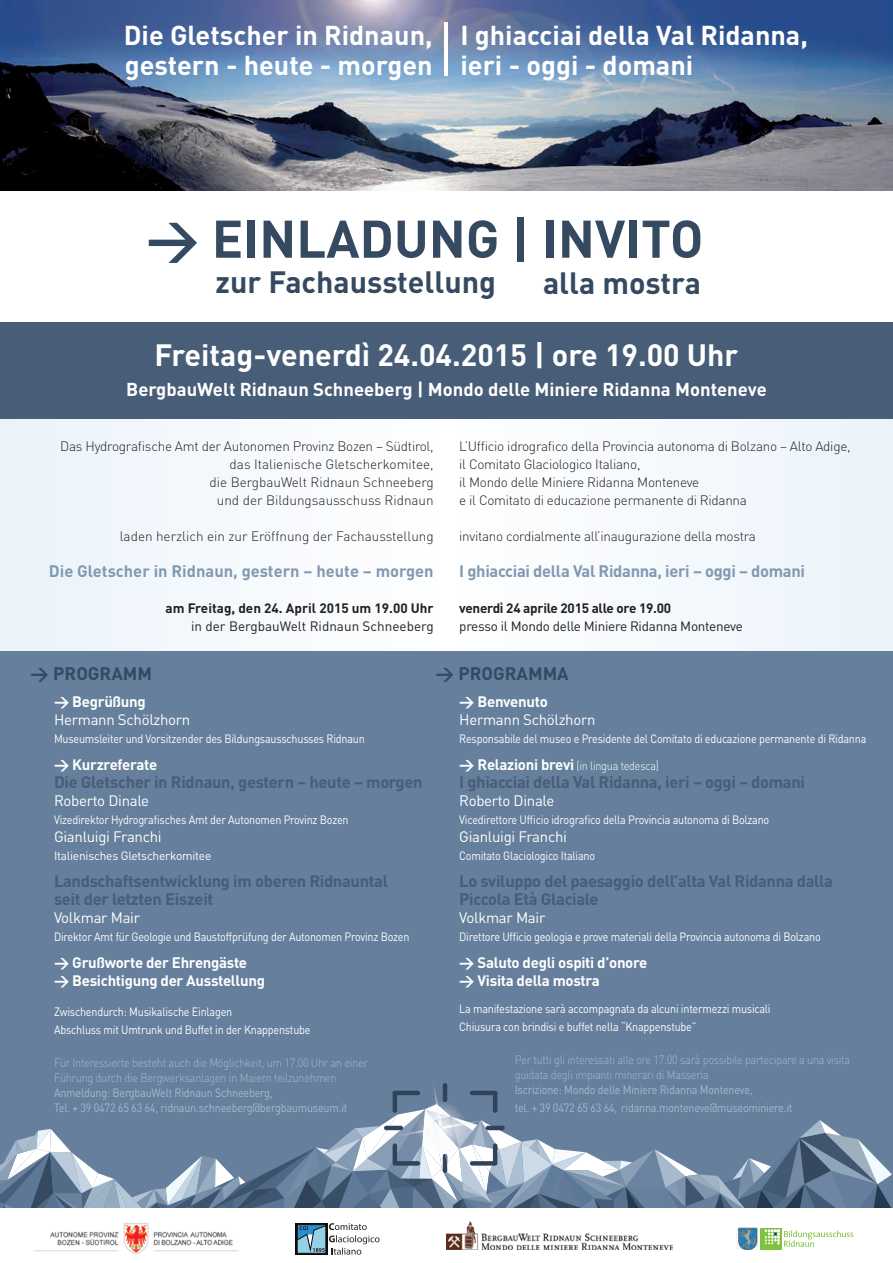
<style>
.page{position:relative;width:893px;height:1263px;background:#fff}
.page>*{position:absolute;margin:0;border:0;box-sizing:border-box;transform-origin:0 0}
.t1{font:700 52.2px "DIN";color:#354a61}
.t2{font:700 30.45px "DIN";color:#fff}
.t3{font:700 30.45px "DIN";color:#354a61}
.t4{font:700 27px/30px "DIN";color:#fff}
.t5{font:700 18.45px "DIN";color:#fff}
.t6{font:700 18px "DIN";color:#354a61}
.t7{font:700 16.5px/18px "DIN";letter-spacing:-.02em;color:#475d78}
.t8{font:700 16.5px "DIN";color:#8199b1}
.t9{font:700 16.5px "DIN";letter-spacing:-.02em;color:#8199b1}
.t10{font:700 15px/18px "DIN";letter-spacing:-.02em;color:#fff}
.t11{font:15px "DIN";letter-spacing:-.02em;color:#fff}
.t12{font:300 13.5px/18px "DIN";letter-spacing:-.02em;color:#231f20}
.t13{font:300 13.5px/18px "DIN";color:#231f20;text-align:right}
.t14{font:13.5px "DIN";letter-spacing:-.02em;color:#231f20}
.t15{font:700 13.5px "DIN";color:#231f20}
.t16{font:13.5px "DIN";color:#231f20}
.t17{font:700 13.5px "DIN";letter-spacing:-.02em;color:#231f20}
.t18{font:12px/18px "DIN";letter-spacing:-.02em;color:#fff;scale:.9 1}
.t19{font:300 12px/15px "DIN";letter-spacing:-.02em;color:#a5bacb;scale:.9 1}
.t20{font:12px/15px "DIN";letter-spacing:-.02em;color:#a5bacb;scale:.9 1}
.t21{font:300 12px "DIN";letter-spacing:-.02em;color:#fff;scale:.9 1}
.t22{font:12px "DIN";letter-spacing:-.02em;color:#fff}
.s1{font-weight:700;font-size:15px}
</style>
<div class="page">
<div style="left:0;top:650px;width:893px;height:572px;background:#657f9c"></div>
<div style="left:0;top:322px;width:893px;height:98px;background:#475d78"></div>
<img style="left:0;top:0;width:893px;height:190px">
<div style="left:0;top:420px;width:892px;height:230px;background:#f4f8fc"></div>
<svg style="left:0;top:1083px;width:892px;height:172px"></svg>
<hr style="left:445px;top:22px;width:3px;height:54px;background:#fff">
<h3 class="t4" style="left:124px;top:19px;width:310px">Die Gletscher in Ridnaun, gestern - heute - morgen</h3>
<h3 class="t4" style="left:460px;top:19px;width:349px">I ghiacciai della Val Ridanna, ieri - oggi - domani</h3>
<h1 class="t1" style="left:146px;top:205px;width:559px">&gt; EINLADUNG | INVITO</h1>
<h2 class="t3" style="left:215px;top:262px;width:282px">zur Fachausstellung</h2>
<h2 class="t3" style="left:543px;top:263px;width:160px">alla mostra</h2>
<h2 class="t2" style="left:155px;top:335px;width:585px">Freitag-venerdì 24.04.2015 | ore 19.00 Uhr</h2>
<h3 class="t5" style="left:126px;top:377px;width:642px">BergbauWelt Ridnaun Schneeberg | Mondo delle Miniere Ridanna Monteneve</h3>
<p class="t13" style="left:60px;top:437px;width:375px">Das Hydrografische Amt der Autonomen Provinz Bozen – Südtirol, das Italienische Gletscherkomitee,<br>die BergbauWelt Ridnaun Schneeberg<br>und der Bildungsausschuss Ridnaun</p>
<p class="t13" style="left:120px;top:527px;width:315px">laden herzlich ein zur Eröffnung der Fachausstellung</p>
<h3 class="t8" style="left:49px;top:560px;width:386px">Die Gletscher in Ridnaun, gestern – heute – morgen</h3>
<p class="t15" style="left:166px;top:599px;width:270px">am Freitag, den 24. April 2015 um 19.00 Uhr</p>
<p class="t16" style="left:191px;top:617px;width:244px">in der BergbauWelt Ridnaun Schneeberg</p>
<p class="t12" style="left:459px;top:437px;width:393px">L’Ufficio idrografico della Provincia autonoma di Bolzano – Alto Adige, il Comitato Glaciologico Italiano,<br>il Mondo delle Miniere Ridanna Monteneve<br>e il Comitato di educazione permanente di Ridanna</p>
<p class="t12" style="left:459px;top:527px;width:298px">invitano cordialmente all’inaugurazione della mostra</p>
<h3 class="t9" style="left:459px;top:560px;width:347px">I ghiacciai della Val Ridanna, ieri – oggi – domani</h3>
<p class="t17" style="left:459px;top:599px;width:213px">venerdì 24 aprile 2015 alle ore 19.00</p>
<p class="t14" style="left:459px;top:617px;width:285px">presso il Mondo delle Miniere Ridanna Monteneve</p>
<h3 class="t6" style="left:31px;top:662px;width:123px">&gt; PROGRAMM</h3>
<h3 class="t6" style="left:436px;top:662px;width:134px">&gt; PROGRAMMA</h3>
<p class="t10" style="left:54px;top:692px;width:93px">&gt; Begrüßung</p>
<p class="t11" style="left:54px;top:710px;width:138px">Hermann Schölzhorn</p>
<p class="t18" style="left:54px;top:730px;width:347px">Museumsleiter und Vorsitzender des Bildungsausschusses Ridnaun</p>
<p class="t10" style="left:54px;top:755px;width:105px">&gt; Kurzreferate</p>
<h3 class="t7" style="left:54px;top:772px;width:370px">Die Gletscher in Ridnaun, gestern – heute – morgen</h3>
<p class="t11" style="left:54px;top:791px;width:97px">Roberto Dinale</p>
<p class="t18" style="left:54px;top:811px;width:329px">Vizedirektor Hydrografisches Amt der Autonomen Provinz Bozen</p>
<p class="t11" style="left:54px;top:827px;width:109px">Gianluigi Franchi</p>
<p class="t22" style="left:54px;top:848px;width:159px">Italienisches Gletscherkomitee</p>
<h3 class="t7" style="left:54px;top:871px;width:336px">Landschaftsentwicklung im oberen Ridnauntal seit der letzten Eiszeit</h3>
<p class="t11" style="left:54px;top:908px;width:88px">Volkmar Mair</p>
<p class="t18" style="left:54px;top:928px;width:396px">Direktor Amt für Geologie und Baustoffprüfung der Autonomen Provinz Bozen</p>
<p class="t10" style="left:54px;top:953px;width:212px">&gt; Grußworte der Ehrengäste &gt; Besichtigung der Ausstellung</p>
<p class="t18" style="left:54px;top:1003px;width:287px">Zwischendurch: Musikalische Einlagen<br>Abschluss mit Umtrunk und Buffet in der Knappenstube</p>
<p class="t19" style="left:54px;top:1055px;width:350px">Für Interessierte besteht auch die Möglichkeit, um 17.00 Uhr an einer<br>Führung durch die Bergwerksanlagen in Maiern teilzunehmen</p>
<p class="t20" style="left:54px;top:1085px;width:328px">Anmeldung: BergbauWelt Ridnaun Schneeberg,<br>Tel. + 39 0472 65 63 64, ridnaun.schneeberg@bergbaumuseum.it</p>
<p class="t10" style="left:459px;top:692px;width:90px">&gt; Benvenuto</p>
<p class="t11" style="left:459px;top:710px;width:138px">Hermann Schölzhorn</p>
<p class="t18" style="left:459px;top:730px;width:454px">Responsabile del museo e Presidente del Comitato di educazione permanente di Ridanna</p>
<p class="t21" style="left:459px;top:758px;width:223px"><span class="s1">&gt; Relazioni brevi</span> (in lingua tedesca)</p>
<h3 class="t7" style="left:459px;top:772px;width:347px">I ghiacciai della Val Ridanna, ieri – oggi – domani</h3>
<p class="t11" style="left:459px;top:791px;width:97px">Roberto Dinale</p>
<p class="t18" style="left:459px;top:811px;width:346px">Vicedirettore Ufficio idrografico della Provincia autonoma di Bolzano</p>
<p class="t11" style="left:459px;top:827px;width:109px">Gianluigi Franchi</p>
<p class="t18" style="left:459px;top:847px;width:152px">Comitato Glaciologico Italiano</p>
<h3 class="t7" style="left:459px;top:871px;width:375px">Lo sviluppo del paesaggio dell’alta Val Ridanna dalla<br>Piccola Età Glaciale</h3>
<p class="t11" style="left:459px;top:908px;width:88px">Volkmar Mair</p>
<p class="t18" style="left:459px;top:928px;width:403px">Direttore Ufficio geologia e prove materiali della Provincia autonoma di Bolzano</p>
<p class="t10" style="left:459px;top:953px;width:190px">&gt; Saluto degli ospiti d’onore &gt; Visita della mostra</p>
<p class="t18" style="left:459px;top:1000px;width:347px">La manifestazione sarà accompagnata da alcuni intermezzi musicali<br>Chiusura con brindisi e buffet nella “Knappenstube”</p>
<p class="t19" style="left:515px;top:1052px;width:374px">Per tutti gli interessati alle ore 17.00 sarà possibile partecipare a una visita guidata degli impianti minerari di Masseria</p>
<p class="t20" style="left:515px;top:1081px;width:310px;line-height:18px">Iscrizione: Mondo delle Miniere Ridanna Monteneve,<br>tel. + 39 0472 65 63 64, ridanna.monteneve@museominiere.it</p>
</div>
